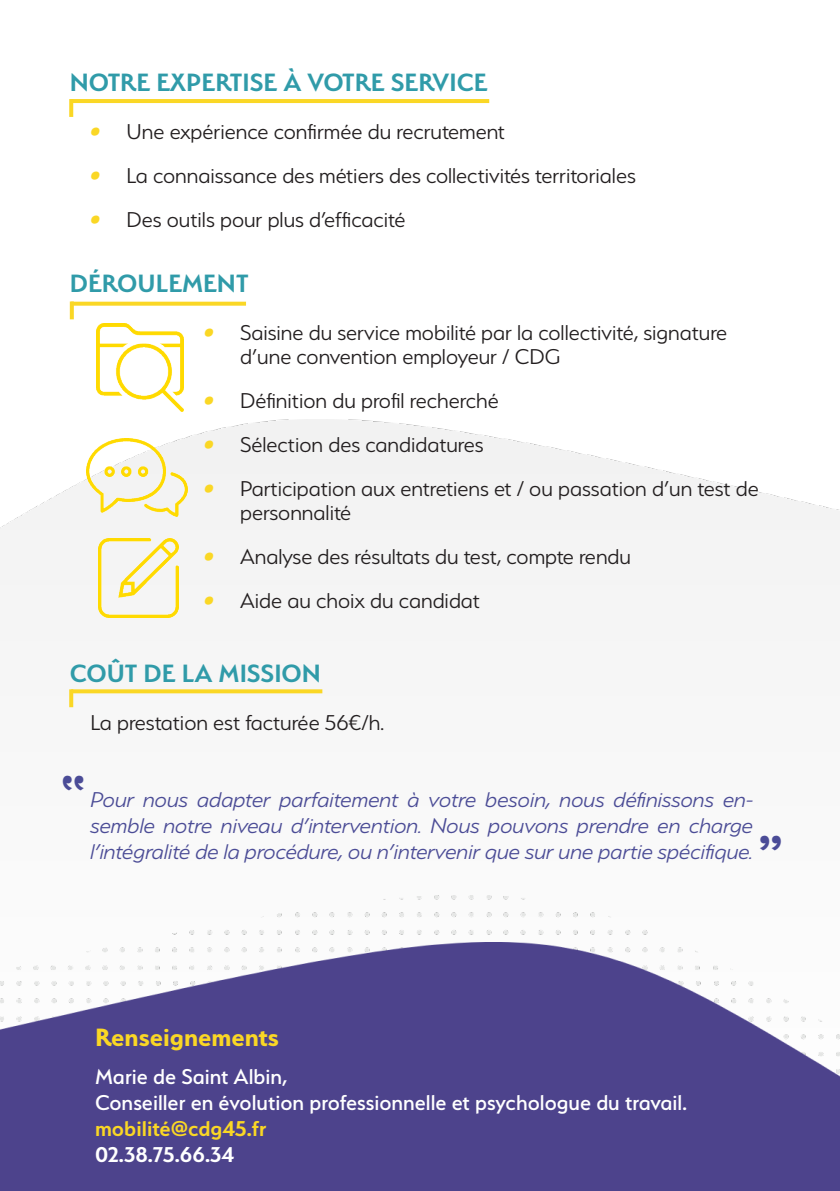
<style>
.page{position:relative;width:840px;height:1191px;background:#fff}
.page>*{position:absolute;margin:0;border:0;box-sizing:border-box;transform-origin:0 0}
.t1{font:600 48px "Work Sans";color:#4b4c97}
.t2{font:600 28px "Serenity";color:#309ba9}
.t3{font:700 28px "Serenity";color:#fad725}
.t4{font:300 24px/24px "Serenity";color:#231f20}
.t5{font:italic 300 24px/26px "Serenity";color:#4b4c96;text-align:justify}
.t6{font:500 24px "Serenity";color:#fff}
.t7{font:600 24px "Serenity";color:#fad725}
.t8{font:600 24px "Serenity";color:#fff}
.s1{font-style:italic;color:#fad725}
</style>
<div class="page">
<img style="left:0;top:420px;width:839px;height:288px">
<img style="left:172px;top:895px;width:476px;height:40px">
<img style="left:0;top:942px;width:839px;height:249px">
<hr style="left:71px;top:99px;width:418px;height:4px;background:#fad725">
<svg style="left:69px;top:99px;width:4px;height:18px"></svg>
<svg style="left:74px;top:302px;width:172px;height:4px"></svg>
<svg style="left:70px;top:301px;width:4px;height:18px"></svg>
<img style="left:96px;top:324px;width:87px;height:87px">
<img style="left:99px;top:539px;width:80px;height:78px">
<img style="left:86px;top:438px;width:102px;height:79px">
<svg style="left:73px;top:689px;width:249px;height:4px"></svg>
<svg style="left:69px;top:689px;width:4px;height:18px"></svg>
<p class="t2" style="left:70px;top:67px;width:419px">NOTRE EXPERTISE À VOTRE SERVICE</p>
<p class="t4" style="left:90px;top:120px;width:416px"><span class="s1">•</span> Une expérience confirmée du recrutement</p>
<p class="t4" style="left:90px;top:164px;width:546px"><span class="s1">•</span> La connaissance des métiers des collectivités territoriales</p>
<p class="t4" style="left:90px;top:208px;width:316px"><span class="s1">•</span> Des outils pour plus d’efficacité</p>
<p class="t2" style="left:70px;top:268px;width:180px">DÉROULEMENT</p>
<p class="t4" style="left:240px;top:321px;width:488px;text-indent:-36px"><span class="s1">•</span> Saisine du service mobilité par la collectivité, signature d’une convention employeur / CDG</p>
<p class="t4" style="left:204px;top:389px;width:296px"><span class="s1">•</span> Définition du profil recherché</p>
<p class="t4" style="left:204px;top:433px;width:281px"><span class="s1">•</span> Sélection des candidatures</p>
<p class="t4" style="left:240px;top:477px;width:520px;text-indent:-36px"><span class="s1">•</span> Participation aux entretiens et / ou passation d’un test de personnalité</p>
<p class="t4" style="left:204px;top:545px;width:428px"><span class="s1">•</span> Analyse des résultats du test, compte rendu</p>
<p class="t4" style="left:204px;top:589px;width:277px"><span class="s1">•</span> Aide au choix du candidat</p>
<p class="t2" style="left:70px;top:657px;width:252px">COÛT DE LA MISSION</p>
<p class="t4" style="left:90px;top:710px;width:295px">La prestation est facturée 56€/h.</p>
<p class="t5" style="left:91px;top:786px;width:663px">Pour nous adapter parfaitement à votre besoin, nous définissons en&shy;semble notre niveau d’intervention. Nous pouvons prendre en charge l’intégralité de la procédure, ou n’intervenir que sur une partie spécifique.</p>
<p class="t1" style="left:757px;top:824px;width:27px">’’</p>
<p class="t3" style="left:95px;top:1022px;width:185px">Renseignements</p>
<p class="t6" style="left:95px;top:1063px;width:194px">Marie de Saint Albin,</p>
<p class="t6" style="left:95px;top:1089px;width:593px">Conseiller en évolution professionnelle et psychologue du travail.</p>
<p class="t7" style="left:95px;top:1115px;width:173px">mobilité@cdg45.fr</p>
<p class="t8" style="left:95px;top:1141px;width:141px">02.38.75.66.34</p>
</div>
